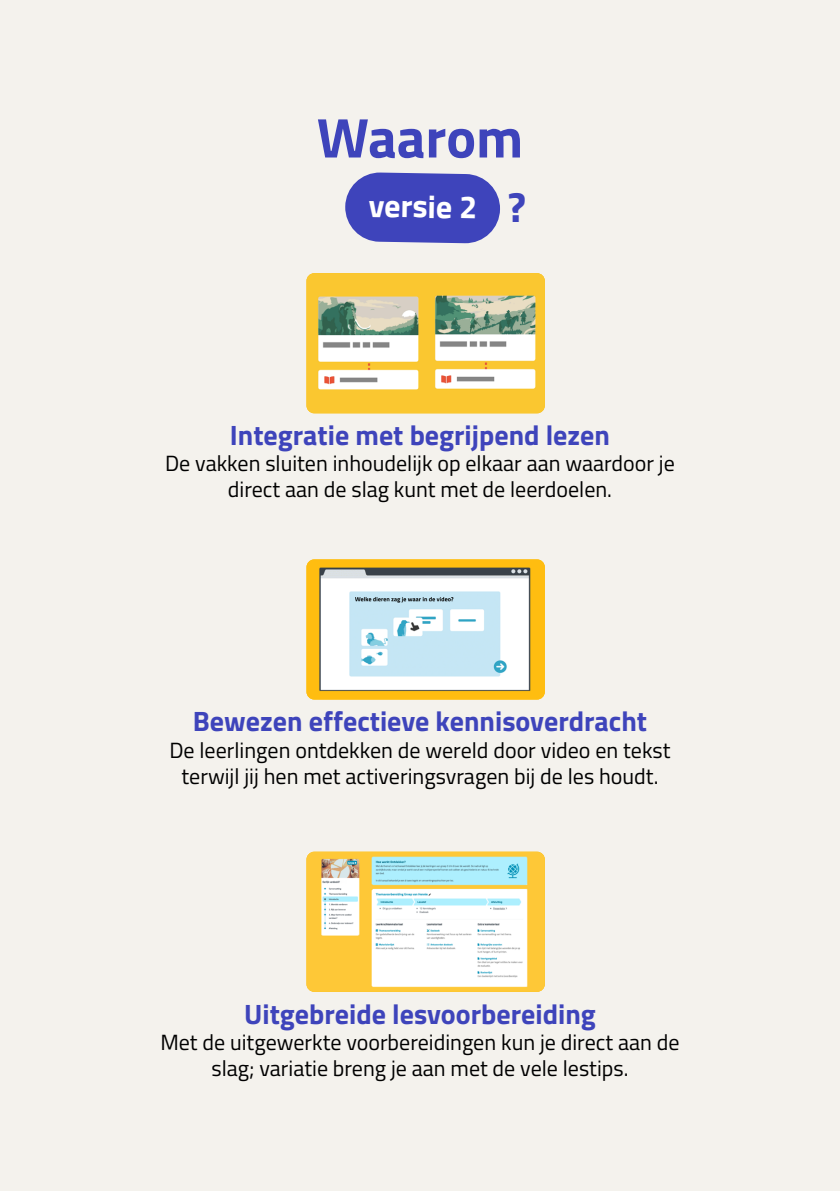
<style>
.page{position:relative;width:840px;height:1191px;background:#fff}
.page>*{position:absolute;margin:0;border:0;box-sizing:border-box;transform-origin:0 0}
.t1{font:700 56px "Titillium Web";color:#3e44bb}
.t2{font:700 42px "Titillium Web";color:#3e44bb}
.t3{font:700 32px "Titillium Web";color:#fff}
.t4{font:700 28px "Titillium Web";color:#3e44bb}
.t5{font:22px/26px "Titillium Web";color:#000;text-align:center}
</style>
<div class="page">
<div style="left:0;top:0;width:839px;height:1191px;background:#f4f2ed"></div>
<svg style="left:345px;top:172px;width:155px;height:71px;background:#5459c1"></svg>
<img style="left:306px;top:559px;width:238px;height:140px">
<img style="left:306px;top:273px;width:238px;height:140px">
<img style="left:306px;top:851px;width:238px;height:140px">
<h1 class="t1" style="left:316px;top:95px;width:208px">Waarom</h1>
<h2 class="t2" style="left:507px;top:175px;width:20px">?</h2>
<h3 class="t3" style="left:369px;top:181px;width:110px;rotate:1deg">versie 2</h3>
<p class="t4" style="left:230px;top:414px;width:381px">Integratie met begrijpend lezen</p>
<p class="t5" style="left:165px;top:449px;width:511px">De vakken sluiten inhoudelijk op elkaar aan waardoor je direct aan de slag kunt met de leerdoelen.</p>
<p class="t4" style="left:193px;top:700px;width:455px">Bewezen effectieve kennisoverdracht</p>
<p class="t5" style="left:169px;top:735px;width:502px">De leerlingen ontdekken de wereld door video en tekst terwijl jij hen met activeringsvragen bij de les houdt.</p>
<p class="t4" style="left:244px;top:992px;width:353px">Uitgebreide lesvoorbereiding</p>
<p class="t5" style="left:160px;top:1027px;width:520px">Met de uitgewerkte voorbereidingen kun je direct aan de slag; variatie breng je aan met de vele lestips.</p>
</div>
